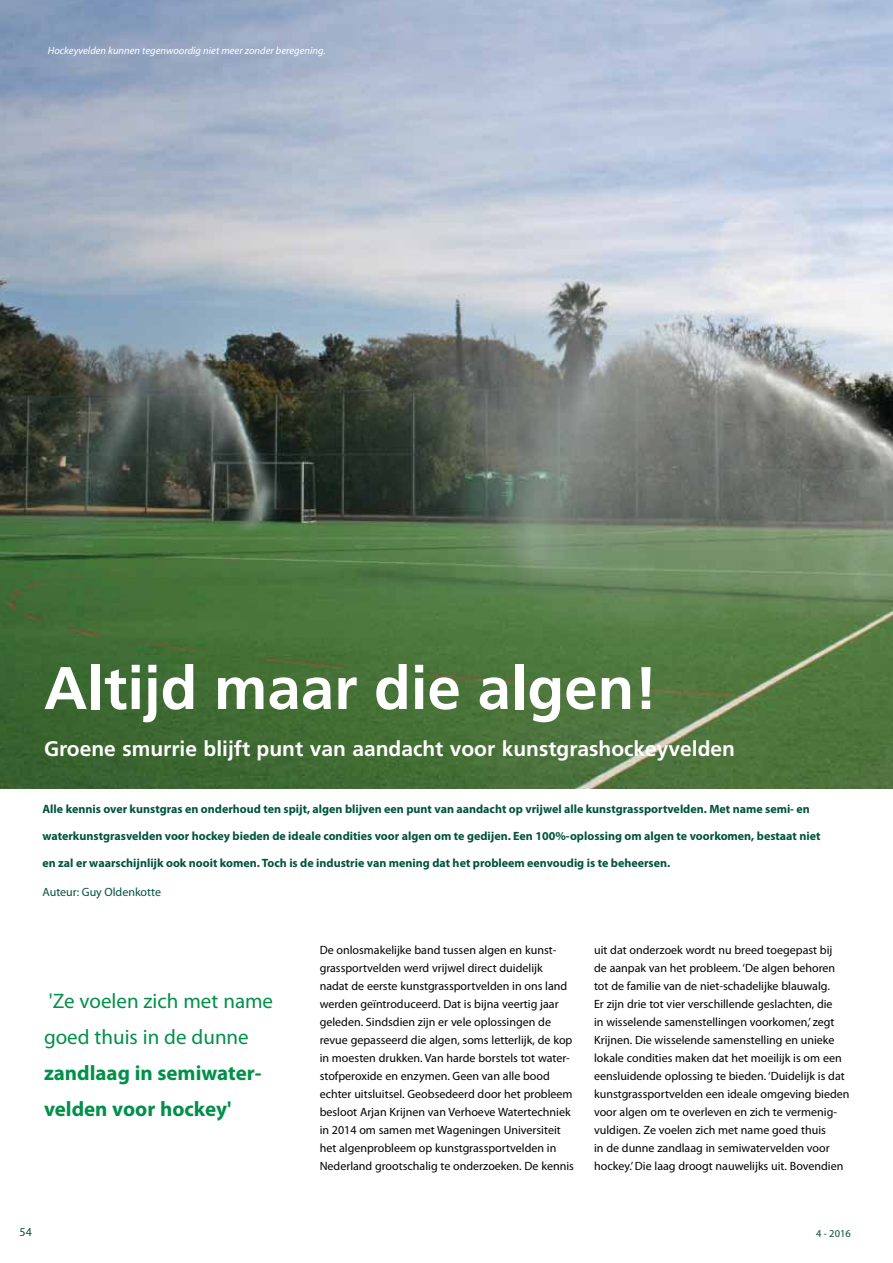
<style>
.page{position:relative;width:893px;height:1263px;background:#fff}
.page>*{position:absolute;margin:0;border:0;box-sizing:border-box;transform-origin:0 0}
.t1{font:700 60px "Frutiger";color:#fff}
.t2{font:700 21px "Frutiger";color:#fff}
.t3{font:21px/36px "Myriad Pro";color:#00904a}
.t4{font:700 21px/36px "Myriad Pro";color:#00904a}
.t5{font:12px/18px "Myriad Pro";color:#000}
.t6{font:700 12px "Myriad Pro";color:#00533d}
.t7{font:12px "Myriad Pro";color:#00533d}
.t8{font:italic 10.5px "Myriad Pro";color:#fff}
.t9{font:10.5px "Myriad Pro";color:#00533d}
</style>
<div class="page">
<img style="left:0;top:0;width:893px;height:788px">
<p class="t8" style="left:48px;top:44px;width:279px">Hockeyvelden kunnen tegenwoordig niet meer zonder beregening.</p>
<h1 class="t1" style="left:44px;top:653px;width:615px">Altijd maar die algen!</h1>
<h2 class="t2" style="left:44px;top:736px;width:693px">Groene smurrie blijft punt van aandacht voor kunstgrashockeyvelden</h2>
<p class="t6" style="left:43px;top:801px;width:769px">Alle kennis over kunstgras en onderhoud ten spijt, algen blijven een punt van aandacht op vrijwel alle kunstgrassportvelden. Met name semi- en</p>
<p class="t6" style="left:43px;top:828px;width:779px">waterkunstgrasvelden voor hockey bieden de ideale condities voor algen om te gedijen. Een 100%-oplossing om algen te voorkomen, bestaat niet</p>
<p class="t6" style="left:43px;top:855px;width:629px">en zal er waarschijnlijk ook nooit komen. Toch is de industrie van mening dat het probleem eenvoudig is te beheersen.</p>
<p class="t7" style="left:43px;top:885px;width:120px">Auteur: Guy Oldenkotte</p>
<h2 class="t3" style="left:44px;top:983px;width:231px">'Ze voelen zich met name goed thuis in de dunne</h2>
<h2 class="t4" style="left:44px;top:1054px;width:219px">zandlaag in semiwater&shy;velden voor hockey'</h2>
<p class="t5" style="left:320px;top:941px;width:256px">De onlosmakelijke band tussen algen en kunst&shy;grassportvelden werd vrijwel direct duidelijk nadat de eerste kunstgrassportvelden in ons land werden geïntroduceerd. Dat is bijna veertig jaar geleden. Sindsdien zijn er vele oplossingen de revue gepasseerd die algen, soms letterlijk, de kop in moesten drukken. Van harde borstels tot water&shy;stofperoxide en enzymen. Geen van alle bood echter uitsluitsel. Geobsedeerd door het probleem besloot Arjan Krijnen van Verhoeve Watertechniek in 2014 om samen met Wageningen Universiteit het algenprobleem op kunstgrassportvelden in Nederland grootschalig te onderzoeken. De kennis</p>
<p class="t5" style="left:594px;top:941px;width:257px">uit dat onderzoek wordt nu breed toegepast bij<br>de aanpak van het probleem. ‘De algen behoren tot de familie van de niet-schadelijke blauwalg.<br>Er zijn drie tot vier verschillende geslachten, die<br>in wisselende samenstellingen voorkomen,’ zegt Krijnen. Die wisselende samenstelling en unieke lokale condities maken dat het moeilijk is om een eensluidende oplossing te bieden. ‘Duidelijk is dat kunstgrassportvelden een ideale omgeving bieden voor algen om te overleven en zich te vermenig&shy;vuldigen. Ze voelen zich met name goed thuis<br>in de dunne zandlaag in semiwatervelden voor hockey.’ Die laag droogt nauwelijks uit. Bovendien</p>
<p class="t7" style="left:20px;top:1224px;width:14px">54</p>
<p class="t9" style="left:816px;top:1227px;width:36px">4 - 2016</p>
</div>
